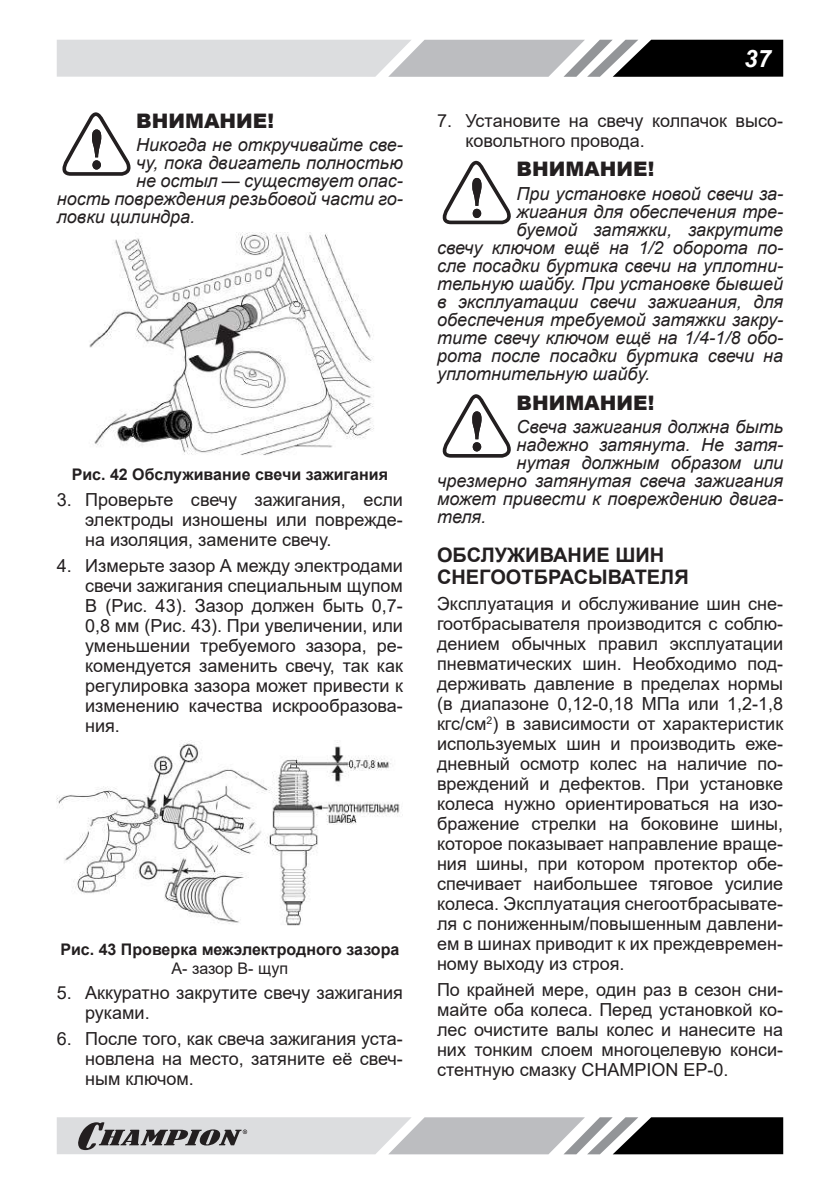
<style>
.page{position:relative;width:840px;height:1191px;background:#fff}
.page>*{position:absolute;margin:0;border:0;box-sizing:border-box;transform-origin:0 0}
.t1{font:italic 700 24px "Arial";color:#fff}
.t2{font:700 20px/22px "Arial";color:#231f20}
.t3{font:900 20px "Arial";color:#231f20}
.t4{font:18px/20px "Arial";color:#231f20;text-align:justify}
.t5{font:italic 18px "Arial";color:#231f20}
.t6{font:700 16px "Arial";color:#231f20}
.t7{font:16px "Arial";color:#231f20}
</style>
<div class="page">
<svg style="left:57px;top:40px;width:725px;height:37px;background:#a7a8aa"></svg>
<svg style="left:57px;top:1117px;width:725px;height:37px;background:#9c9d9e"></svg>
<svg style="left:62px;top:112px;width:69px;height:64px"></svg>
<img style="left:89px;top:232px;width:285px;height:223px">
<img style="left:57px;top:740px;width:343px;height:186px">
<svg style="left:442px;top:161px;width:69px;height:63px"></svg>
<svg style="left:442px;top:394px;width:69px;height:64px"></svg>
<p class="t3" style="left:136px;top:106px;width:139px">ВНИМАНИЕ!</p>
<p class="t5" style="left:136px;top:133px;width:268px">Никогда не откручивайте све-</p>
<p class="t5" style="left:136px;top:151px;width:268px">чу, пока двигатель полностью</p>
<p class="t5" style="left:136px;top:169px;width:268px">не остыл — существует опас-</p>
<p class="t5" style="left:57px;top:187px;width:347px">ность повреждения резьбовой части го-</p>
<p class="t5" style="left:57px;top:205px;width:140px">ловки цилиндра.</p>
<p class="t6" style="left:72px;top:463px;width:317px">Рис. 42 Обслуживание свечи зажигания</p>
<p class="t4" style="left:85px;top:489px;width:319px;text-indent:-28px">3. Проверьте свечу зажигания, если электроды изношены или поврежде&shy;на изоляция, замените свечу.</p>
<p class="t4" style="left:85px;top:555px;width:319px;text-indent:-28px">4. Измерьте зазор А между электродами свечи зажигания специальным щупом В (Рис. 43). Зазор должен быть 0,7- 0,8 мм (Рис. 43). При увеличении, или уменьшении требуемого зазора, ре&shy;комендуется заменить свечу, так как регулировка зазора может привести к изменению качества искрообразова&shy;ния.</p>
<p class="t6" style="left:60px;top:937px;width:340px">Рис. 43 Проверка межэлектродного зазора</p>
<p class="t7" style="left:171px;top:957px;width:118px">А- зазор В- щуп</p>
<p class="t4" style="left:85px;top:983px;width:319px;text-indent:-28px">5. Аккуратно закрутите свечу зажигания руками.</p>
<p class="t4" style="left:85px;top:1028px;width:319px;text-indent:-28px">6. После того, как свеча зажигания уста&shy;новлена на место, затяните её свеч&shy;ным ключом.</p>
<h1 class="t1" style="left:743px;top:42px;width:28px">37</h1>
<p class="t4" style="left:465px;top:110px;width:319px;text-indent:-28px">7. Установите на свечу колпачок высо&shy;ковольтного провода.</p>
<p class="t3" style="left:516px;top:154px;width:139px">ВНИМАНИЕ!</p>
<p class="t5" style="left:516px;top:182px;width:268px">При установке новой свечи за-</p>
<p class="t5" style="left:516px;top:200px;width:268px">жигания для обеспечения тре-</p>
<p class="t5" style="left:516px;top:218px;width:268px">буемой затяжки, закрутите</p>
<p class="t5" style="left:437px;top:236px;width:347px">свечу ключом ещё на 1/2 оборота по-</p>
<p class="t5" style="left:437px;top:254px;width:347px">сле посадки буртика свечи на уплотни-</p>
<p class="t5" style="left:437px;top:272px;width:347px">тельную шайбу. При установке бывшей</p>
<p class="t5" style="left:437px;top:290px;width:347px">в эксплуатации свечи зажигания, для</p>
<p class="t5" style="left:437px;top:308px;width:347px">обеспечения требуемой затяжки закру-</p>
<p class="t5" style="left:437px;top:326px;width:347px">тите свечу ключом ещё на 1/4-1/8 обо-</p>
<p class="t5" style="left:437px;top:344px;width:347px">рота после посадки буртика свечи на</p>
<p class="t5" style="left:437px;top:362px;width:214px">уплотнительную шайбу.</p>
<p class="t3" style="left:516px;top:388px;width:139px">ВНИМАНИЕ!</p>
<p class="t5" style="left:516px;top:415px;width:268px">Свеча зажигания должна быть</p>
<p class="t5" style="left:516px;top:433px;width:268px">надежно затянута. Не затя-</p>
<p class="t5" style="left:516px;top:451px;width:268px">нутая должным образом или</p>
<p class="t5" style="left:437px;top:469px;width:347px">чрезмерно затянутая свеча зажигания</p>
<p class="t5" style="left:437px;top:487px;width:347px">может привести к повреждению двига-</p>
<p class="t5" style="left:437px;top:505px;width:51px">теля.</p>
<p class="t2" style="left:437px;top:544px;width:253px">ОБСЛУЖИВАНИЕ ШИН<br>СНЕГООТБРАСЫВАТЕЛЯ</p>
<p class="t4" style="left:437px;top:593px;width:347px">Эксплуатация и обслуживание шин сне&shy;гоотбрасывателя производится с соблю&shy;дением обычных правил эксплуатации пневматических шин. Необходимо под&shy;держивать давление в пределах нормы (в диапазоне 0,12-0,18 МПа или 1,2-1,8 кгс/см<sup>2</sup>) в зависимости от характеристик используемых шин и производить еже&shy;дневный осмотр колес на наличие по&shy;вреждений и дефектов. При установке колеса нужно ориентироваться на изо&shy;бражение стрелки на боковине шины, которое показывает направление враще&shy;ния шины, при котором протектор обе&shy;спечивает наибольшее тяговое усилие колеса. Эксплуатация снегоотбрасывате&shy;ля с пониженным/повышенным давлени&shy;ем в шинах приводит к их преждевремен&shy;ному выходу из строя.</p>
<p class="t4" style="left:437px;top:979px;width:347px">По крайней мере, один раз в сезон сни&shy;майте оба колеса. Перед установкой ко&shy;лес очистите валы колес и нанесите на них тонким слоем многоцелевую конси&shy;стентную смазку CHAMPION EP-0.</p>
</div>
